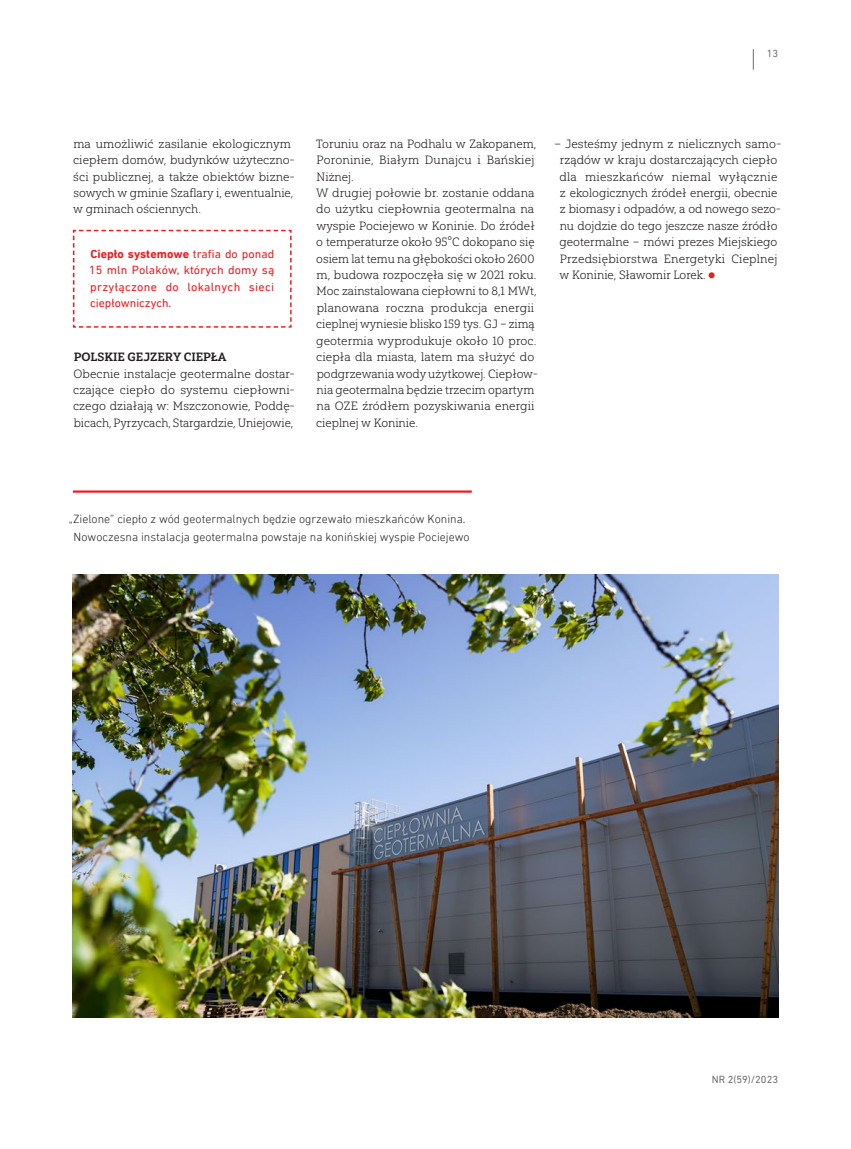
<style>
.page{position:relative;width:851px;height:1149px;background:#fff}
.page>*{position:absolute;margin:0;border:0;box-sizing:border-box;transform-origin:0 0}
.tekst_glowny_bez_wci{font:12px/16.4px "Yorkten Slab Nor Lig";color:#231f20}
.opis_zdjecia_z_kresk{font:300 12px/18px "DIN Next LT Pro";color:#231f20;text-align:center}
.ramka_tresc{font:12px/16.4px "DIN Next LT Pro";letter-spacing:.025em;color:#ee1d23;text-align:justify}
.srodtytul{font:12px "Yorkten Slab Nor Bol";color:#231f20}
.t1{font:10.5px "DIN Next LT Pro";color:#6c6d70}
.s1{font-weight:700}
</style>
<div class="page">
<svg style="left:708px;top:272px;width:6px;height:6px"></svg>
<img style="left:73px;top:574px;width:705px;height:443px">
<hr style="left:73px;top:490px;width:398px;height:2px;background:#ee1d23">
<svg style="left:72px;top:229px;width:220px;height:99px"></svg>
<svg style="left:753px;top:49px;width:1px;height:21px"></svg>
<p class="t1" style="left:766px;top:47px;width:13px">13</p>
<p class="tekst_glowny_bez_wci" style="left:73px;top:135px;width:223px">ma umożliwić zasilanie ekologicznym ciepłem domów, budynków użyteczno&shy;ści publicznej, a także obiektów bizne&shy;sowych w gminie Szaflary i, ewentualnie, w gminach ościennych.</p>
<p class="ramka_tresc" style="left:89px;top:245px;width:187px"><span class="s1">Ciepło systemowe</span> trafia do ponad 15 mln Polaków, których domy są przyłączone do lokalnych sieci ciepłowniczych.</p>
<p class="srodtytul" style="left:74px;top:349px;width:154px">POLSKIE GEJZERY CIEPŁA</p>
<p class="tekst_glowny_bez_wci" style="left:73px;top:365px;width:223px;text-align:justify">Obecnie instalacje geotermalne dostar&shy;czające ciepło do systemu ciepłowni&shy;czego działają w: Mszczonowie, Poddę&shy;bicach, Pyrzycach, Stargardzie, Uniejowie,</p>
<p class="tekst_glowny_bez_wci" style="left:316px;top:135px;width:221px">Toruniu oraz na Podhalu w Zakopanem,<br>Poroninie, Białym Dunajcu i Bańskiej<br>Niżnej.</p>
<p class="tekst_glowny_bez_wci" style="left:316px;top:185px;width:223px">W drugiej połowie br. zostanie oddana do użytku ciepłownia geotermalna na wyspie Pociejewo w Koninie. Do źródeł o temperaturze około 95°C dokopano się osiem lat temu na głębokości około 2600 m, budowa rozpoczęła się w 2021 roku.<br>Moc zainstalowana ciepłowni to 8,1 MWt, planowana roczna produkcja energii cieplnej wyniesie blisko 159 tys. GJ – zimą geotermia wyprodukuje około 10 proc. ciepła dla miasta, latem ma służyć do podgrzewania wody użytkowej. Ciepłow&shy;nia geotermalna będzie trzecim opartym na OZE źródłem pozyskiwania energii cieplnej w Koninie.</p>
<p class="tekst_glowny_bez_wci" style="left:559px;top:135px;width:223px;text-indent:-5px">– Jesteśmy jednym z nielicznych samo&shy;rządów w kraju dostarczających ciepło dla mieszkańców niemal wyłącznie z ekologicznych źródeł energii, obecnie z biomasy i odpadów, a od nowego sezo&shy;nu dojdzie do tego jeszcze nasze źródło geotermalne – mówi prezes Miejskiego Przedsiębiorstwa Energetyki Cieplnej w Koninie, Sławomir Lorek.</p>
<p class="opis_zdjecia_z_kresk" style="left:69px;top:509px;width:402px">„Zielone” ciepło z wód geotermalnych będzie ogrzewało mieszkańców Konina.<br>Nowoczesna instalacja geotermalna powstaje na konińskiej wyspie Pociejewo</p>
<p class="t1" style="left:711px;top:1073px;width:68px">nr 2(59)/2023</p>
</div>
